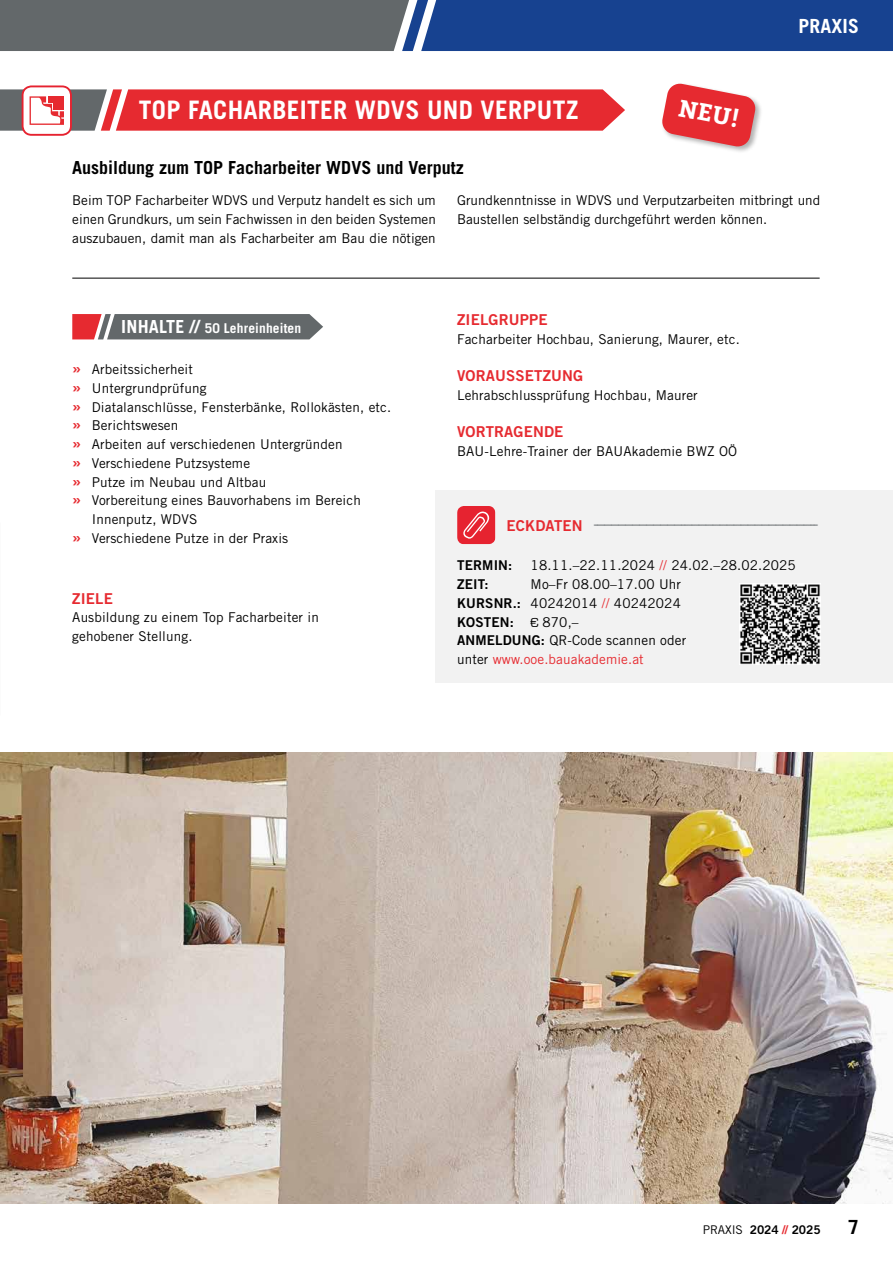
<style>
.page{position:relative;width:893px;height:1263px;background:#fff}
.page>*{position:absolute;margin:0;border:0;box-sizing:border-box;transform-origin:0 0}
.t1{font:700 25.5px "Trade Gothic";letter-spacing:.01em;color:#fff}
.t2{font:700 24px "Bitter";color:#fff}
.t3{font:700 19.5px "Trade Gothic";letter-spacing:.01em;color:#fff}
.t4{font:700 19.5px "Trade Gothic";color:#000}
.t5{font:700 18px "Trade Gothic";color:#000}
.t6{font:15px "Trade Gothic";color:#63686a}
.t7{font:15px "Trade Gothic Bold No 2";letter-spacing:.01em;color:#e62a30}
.t8{font:13.5px/18.8px "Trade Gothic";letter-spacing:.01em;color:#000}
.t9{font:13.5px "Trade Gothic Bold No 2";letter-spacing:.01em;color:#000}
.t10{font:700 13.5px "Trade Gothic";letter-spacing:.01em;color:#fff}
.t11{font:12px "Trade Gothic Bold No 2";letter-spacing:-.01em;color:#000}
.s1{font-size:18px}
.s2{font-family:"Trade Gothic Bold No 2";font-size:16.5px;color:#e62a30}
.s3{font-family:"Trade Gothic Bold No 2";color:#e62a30}
.s4{color:#e62a30}
.s5{font-family:"Trade Gothic Bold No 2"}
.s6{font-family:"Eurostile"}
.s7{font-family:"Trade Gothic"}
</style>
<div class="page">
<svg style="left:0;top:0;width:893px;height:51px;background:#3d5680"></svg>
<div style="left:22px;top:85px;width:50px;height:51px;background:#fff;border:2px solid #e62330;border-radius:9px"></div>
<svg style="left:0;top:89px;width:625px;height:42px;background:#de464b"></svg>
<svg style="left:72px;top:314px;width:251px;height:25px;background:#796a6c"></svg>
<hr style="left:72px;top:278px;width:748px;height:1px;background:#000">
<div style="left:436px;top:490px;width:457px;height:193px;background:#f2f2f2"></div>
<svg style="left:457px;top:506px;width:38px;height:38px"></svg>
<img style="left:740px;top:583px;width:81px;height:81px">
<div style="left:661px;top:83px;width:101px;height:71px;background:#000;opacity:.3"></div>
<svg style="left:661px;top:83px;width:95px;height:65px"></svg>
<img style="left:0;top:752px;width:893px;height:451px">
<h1 class="t1" style="left:139px;top:94px;width:441px">TOP FACHARBEITER WDVS UND VERPUTZ</h1>
<h3 class="t5" style="left:72px;top:156px;width:393px">Ausbildung zum TOP Facharbeiter WDVS und Verputz</h3>
<h2 class="t2" style="left:682px;top:92px;width:63px;rotate:11deg">NEU!</h2>
<h3 class="t3" style="left:798px;top:14px;width:62px">PRAXIS</h3>
<p class="t8" style="left:72px;top:191px;width:365px;text-align:justify">Beim TOP Facharbeiter WDVS und Verputz handelt es sich um einen Grundkurs, um sein Fachwissen in den beiden Systemen auszubauen, damit man als Facharbeiter am Bau die nötigen</p>
<p class="t8" style="left:457px;top:191px;width:365px">Grundkenntnisse in WDVS und Verputzarbeiten mitbringt und<br>Baustellen selbständig durchgeführt werden können.</p>
<p class="t10" style="left:121px;top:320px;width:181px"><span class="s1">INHALTE //</span> 50 Lehreinheiten</p>
<p class="t8" style="left:72px;top:360px;width:122px"><span class="s2">»</span> Arbeitssicherheit</p>
<p class="t8" style="left:72px;top:378px;width:136px"><span class="s2">»</span> Untergrundprüfung</p>
<p class="t8" style="left:72px;top:397px;width:320px"><span class="s2">»</span> Diatalanschlüsse, Fensterbänke, Rollokästen, etc.</p>
<p class="t8" style="left:72px;top:416px;width:107px"><span class="s2">»</span> Berichtswesen</p>
<p class="t8" style="left:72px;top:435px;width:272px"><span class="s2">»</span> Arbeiten auf verschiedenen Untergründen</p>
<p class="t8" style="left:72px;top:453px;width:179px"><span class="s2">»</span> Verschiedene Putzsysteme</p>
<p class="t8" style="left:72px;top:472px;width:195px"><span class="s2">»</span> Putze im Neubau und Altbau</p>
<p class="t8" style="left:72px;top:491px;width:290px"><span class="s2">»</span> Vorbereitung eines Bauvorhabens im Bereich</p>
<p class="t8" style="left:92px;top:510px;width:107px">Innenputz, WDVS</p>
<p class="t8" style="left:72px;top:528px;width:217px"><span class="s2">»</span> Verschiedene Putze in der Praxis</p>
<p class="t7" style="left:72px;top:589px;width:42px">ZIELE</p>
<p class="t8" style="left:72px;top:608px;width:248px">Ausbildung zu einem Top Facharbeiter in gehobener Stellung.</p>
<p class="t7" style="left:457px;top:310px;width:92px">ZIELGRUPPE</p>
<p class="t8" style="left:457px;top:329px;width:284px">Facharbeiter Hochbau, Sanierung, Maurer, etc.</p>
<p class="t7" style="left:457px;top:366px;width:127px">VORAUSSETZUNG</p>
<p class="t8" style="left:457px;top:385px;width:242px">Lehrabschlussprüfung Hochbau, Maurer</p>
<p class="t7" style="left:457px;top:423px;width:108px">VORTRAGENDE</p>
<p class="t8" style="left:457px;top:442px;width:282px">BAU-Lehre-Trainer der BAUAkademie BWZ OÖ</p>
<p class="t6" style="left:507px;top:514px;width:313px"><span class="s3">ECKDATEN</span> ----------------------------------------------------------------</p>
<p class="t9" style="left:457px;top:557px;width:57px">TERMIN:</p>
<p class="t8" style="left:531px;top:556px;width:267px">18.11.–22.11.2024 <span class="s4">//</span> 24.02.–28.02.2025</p>
<p class="t9" style="left:457px;top:576px;width:33px">ZEIT:</p>
<p class="t8" style="left:457px;top:575px;width:225px;text-align:right">Mo–Fr 08.00–17.00 Uhr<br><span class="s5">KURSNR.:</span> 40242014 <span class="s4">//</span> 40242024</p>
<p class="t9" style="left:457px;top:613px;width:123px">KOSTEN: <span class="s6">€</span> <span class="s7">870,–</span></p>
<p class="t8" style="left:457px;top:631px;width:231px"><span class="s5">ANMELDUNG:</span> QR-Code scannen oder unter <span class="s4">www.ooe.bauakademie.at</span></p>
<p class="t11" style="left:703px;top:1222px;width:119px"><span class="s7">PRAXIS</span> 2024 <span class="s4">//</span> 2025</p>
<h3 class="t4" style="left:848px;top:1215px;width:12px">7</h3>
</div>
